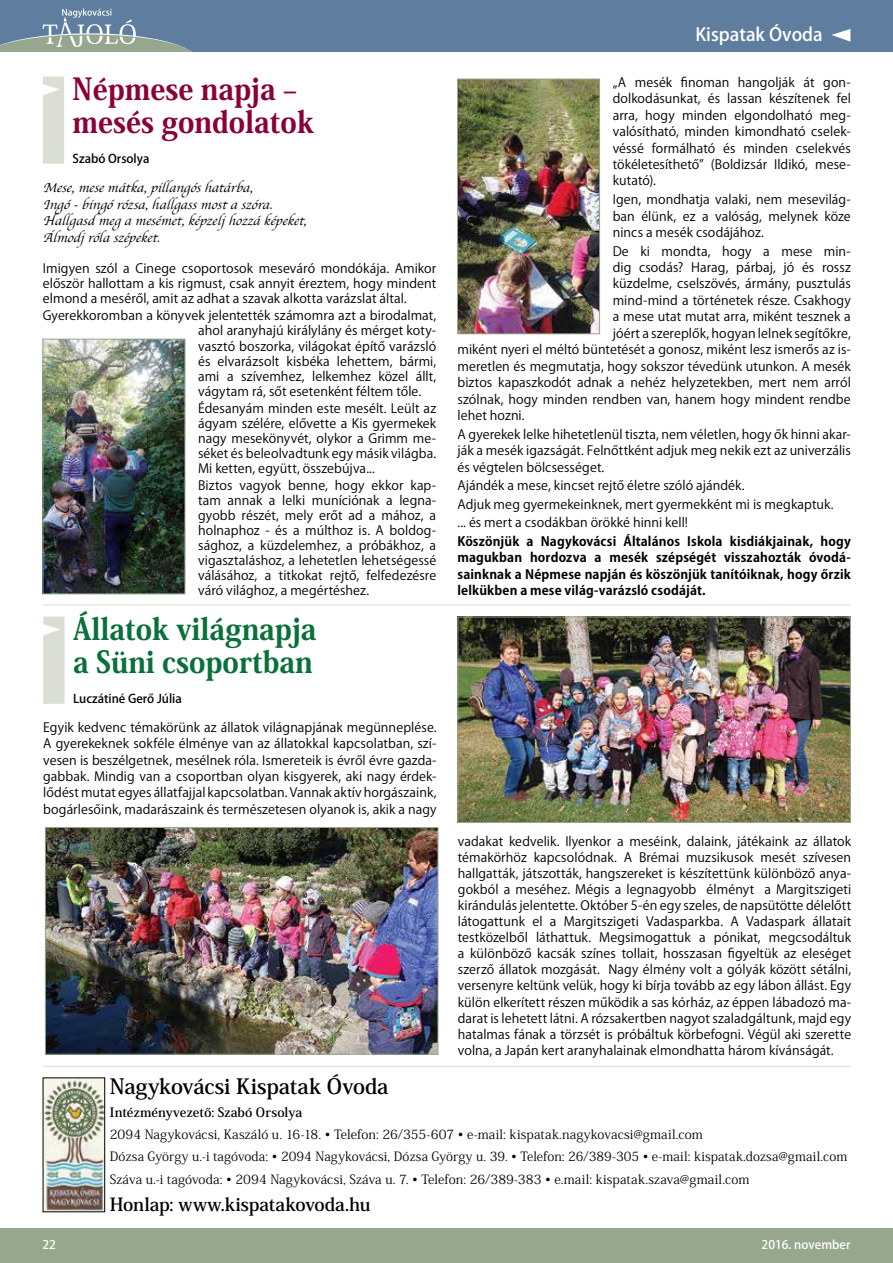
<style>
.page{position:relative;width:893px;height:1263px;background:#fff}
.page>*{position:absolute;margin:0;border:0;box-sizing:border-box;transform-origin:0 0}
.t1{font:800 30px/33px "Koz Min Pr 6 N";color:#0a7039;scale:.93 1}
.t2{font:800 30px/33px "Koz Min Pr 6 N";color:#8b0039;scale:.93 1}
.t3{font:700 21px "Koz Min Pr 6 N";letter-spacing:-.005em;color:#000}
.t4{font:700 18px "Koz Min Pr 6 N";letter-spacing:-.005em;color:#000}
.t5{font:500 18px "Koz Go Pr 6 N";color:#fff}
.t6{font:italic 13.5px/16.5px "Apple Chancery";letter-spacing:.015em;color:#000}
.t7{font:12.75px/15px "Koz Go Pr 6 N";letter-spacing:.005em;color:#000;text-align:justify}
.t8{font:12.75px/22.4px "Koz Min Pr 6 N";letter-spacing:.01em;color:#000}
.t9{font:700 12.75px/16.5px "Koz Go Pr 6 N";letter-spacing:.015em;color:#000;text-align:justify}
.t10{font:700 12.75px "Koz Min Pr 6 N";letter-spacing:.01em;color:#000}
.t11{font:500 12px "Koz Go Pr 6 N";color:#000}
.t12{font:500 12px "Koz Go Pr 6 N";color:#fff}
</style>
<div class="page">
<div style="left:0;top:1229px;width:893px;height:34px;background:#96a78e"></div>
<div style="left:0;top:0;width:893px;height:51px;background:#5f7d9f"></div>
<svg style="left:831px;top:29px;width:19px;height:13px"></svg>
<svg style="left:0;top:9px;width:191px;height:42px"></svg>
<div style="left:43px;top:77px;width:21px;height:87px;background:#dbded5"></div>
<img style="left:45px;top:1080px;width:58px;height:130px">
<div style="left:43px;top:1078px;width:62px;height:134px;border:1px solid #000"></div>
<img style="left:45px;top:341px;width:138px;height:251px">
<div style="left:43px;top:339px;width:142px;height:255px;border:1px solid #96a78e"></div>
<img style="left:459px;top:81px;width:139px;height:251px">
<div style="left:457px;top:79px;width:143px;height:255px;border:1px solid #96a78e"></div>
<svg style="left:43px;top:617px;width:22px;height:87px"></svg>
<img style="left:459px;top:619px;width:390px;height:202px">
<div style="left:457px;top:617px;width:394px;height:206px;border:1px solid #96a78e"></div>
<img style="left:47px;top:829px;width:389px;height:223px">
<div style="left:45px;top:827px;width:393px;height:227px;border:1px solid #96a78e"></div>
<hr style="left:43px;top:604px;width:808px;height:1px;background:#96a78e">
<hr style="left:43px;top:1066px;width:808px;height:1px;background:#96a78e">
<h1 class="t2" style="left:73px;top:73px;width:261px">Népmese napja – mesés gondolatok</h1>
<p class="t11" style="left:73px;top:152px;width:78px">Szabó Orsolya</p>
<p class="t6" style="left:43px;top:180px;width:269px">Mese,mesemátka,p illang óshatárba,<br>Ing ó-bing órózsa,hallg assmostaszóra.<br>Hallg asd meg amesémet,képzelj hozzá kép eket, Álmodj rólaszép eket.</p>
<p class="t7" style="left:43px;top:261px;width:395px">Imigyen szól a Cinege csoportosok meseváró mondókája. Amikor először hallottam a kis rigmust, csak annyit éreztem, hogy mindent elmond a meséről, amit az adhat a szavak alkotta varázslat által.</p>
<p class="t7" style="left:198px;top:308px;width:240px;text-indent:-155px">Gyerekkoromban a könyvek jelentették számomra azt a birodalmat, ahol aranyhajú királylány és mérget koty&shy;vasztó boszorka, világokat építő varázsló és elvarázsolt kisbéka lehettem, bármi, ami a szívemhez, lelkemhez közel állt, vágytam rá, sőt esetenként féltem tőle.</p>
<p class="t7" style="left:198px;top:401px;width:240px">Édesanyám minden este mesélt. Leült az ágyam szélére, elővette a Kis gyermekek nagy mesekönyvét, olykor a Grimm me&shy;séket és beleolvadtunk egy másik világba.<br>Mi ketten, együtt, összebújva...</p>
<p class="t7" style="left:198px;top:478px;width:240px">Biztos vagyok benne, hogy ekkor kap&shy;tam annak a lelki muníciónak a legna&shy;gyobb részét, mely erőt ad a mához, a holnaphoz - és a múlthoz is. A boldog&shy;sághoz, a küzdelemhez, a próbákhoz, a vigasztaláshoz, a lehetetlen lehetségessé válásához, a titkokat rejtő, felfedezésre váró világhoz, a megértéshez.</p>
<h1 class="t1" style="left:73px;top:613px;width:263px">Állatok világnapja a Süni csoportban</h1>
<p class="t11" style="left:73px;top:692px;width:110px">Luczátiné Gerő Júlia</p>
<p class="t7" style="left:43px;top:719px;width:395px;line-height:16.4px">Egyik kedvenc témakörünk az állatok világnapjának megünneplése.<br>A gyerekeknek sokféle élménye van az állatokkal kapcsolatban, szí&shy;vesen is beszélgetnek, mesélnek róla. Ismereteik is évről évre gazda&shy;gabbak. Mindig van a csoportban olyan kisgyerek, aki nagy érdek&shy;lődést mutat egyes állatfajjal kapcsolatban. Vannak aktív horgászaink, bogárlesőink, madarászaink és természetesen olyanok is, akik a nagy</p>
<h3 class="t5" style="left:695px;top:25px;width:129px">Kispatak Óvoda</h3>
<p class="t7" style="left:613px;top:74px;width:240px;line-height:16.5px">„A mesék finoman hangolják át gon&shy;dolkodásunkat, és lassan készítenek fel arra, hogy minden elgondolható meg&shy;valósítható, minden kimondható cselek&shy;véssé formálható és minden cselekvés tökéletesíthető” (Boldizsár Ildikó, mese&shy;kutató).</p>
<p class="t7" style="left:613px;top:191px;width:240px;line-height:16.5px">Igen, mondhatja valaki, nem mesevilág&shy;ban élünk, ez a valóság, melynek köze nincs a mesék csodájához.</p>
<p class="t7" style="left:613px;top:244px;width:240px">De ki mondta, hogy a mese min-</p>
<p class="t7" style="left:613px;top:260px;width:240px">dig csodás? Harag, párbaj, jó és rossz</p>
<p class="t7" style="left:613px;top:277px;width:240px">küzdelme, cselszövés, ármány, pusztulás</p>
<p class="t7" style="left:613px;top:293px;width:240px">mind-mind a történetek része. Csakhogy</p>
<p class="t7" style="left:613px;top:309px;width:240px">a mese utat mutat arra, miként tesznek a</p>
<p class="t7" style="left:613px;top:326px;width:240px">jóért a szereplők, hogyan lelnek segítőkre,</p>
<p class="t7" style="left:457px;top:342px;width:395px">miként nyeri el méltó büntetését a gonosz, miként lesz ismerős az is-</p>
<p class="t7" style="left:457px;top:359px;width:395px">meretlen és megmutatja, hogy sokszor tévedünk utunkon. A mesék</p>
<p class="t7" style="left:457px;top:375px;width:395px">biztos kapaszkodót adnak a nehéz helyzetekben, mert nem arról</p>
<p class="t7" style="left:457px;top:392px;width:395px">szólnak, hogy minden rendben van, hanem hogy mindent rendbe</p>
<p class="t7" style="left:457px;top:408px;width:69px">lehet hozni.</p>
<p class="t7" style="left:457px;top:426px;width:395px;line-height:16.5px">A gyerekek lelke hihetetlenül tiszta, nem véletlen, hogy ők hinni akar&shy;ják a mesék igazságát. Felnőttként adjuk meg nekik ezt az univerzális és végtelen bölcsességet.</p>
<p class="t7" style="left:457px;top:476px;width:378px;line-height:18.6px;text-align:left">Ajándék a mese, kincset rejtő életre szóló ajándék.<br>Adjuk meg gyermekeinknek, mert gyermekként mi is megkaptuk. ... és mert a csodákban örökké hinni kell!</p>
<p class="t9" style="left:457px;top:533px;width:395px">Köszönjük a Nagykovácsi Általános Iskola kisdiákjainak, hogy magukban hordozva a mesék szépségét visszahozták óvodá&shy;sainknak a Népmese napján és köszönjük tanítóiknak, hogy őrzik lelkükben a mese világ-varázsló csodáját.</p>
<p class="t7" style="left:458px;top:833px;width:395px;line-height:16px">vadakat kedvelik. Ilyenkor a meséink, dalaink, játékaink az állatok témakörhöz kapcsolódnak. A Brémai muzsikusok mesét szívesen hallgatták, játszották, hangszereket is készítettünk különböző anya&shy;gokból a meséhez. Mégis a legnagyobb élményt a Margitszigeti kirándulás jelentette. Október 5-én egy szeles, de napsütötte délelőtt látogattunk el a Margitszigeti Vadasparkba. A Vadaspark állatait testközelből láthattuk. Megsimogattuk a pónikat, megcsodáltuk a különböző kacsák színes tollait, hosszasan figyeltük az eleséget szerző állatok mozgását. Nagy élmény volt a gólyák között sétálni, versenyre keltünk velük, hogy ki bírja tovább az egy lábon állást. Egy külön elkerített részen működik a sas kórház, az éppen lábadozó ma&shy;darat is lehetett látni. A rózsakertben nagyot szaladgáltunk, majd egy hatalmas fának a törzsét is próbáltuk körbefogni. Végül aki szerette volna, a Japán kert aranyhalainak elmondhatta három kívánságát.</p>
<h2 class="t3" style="left:110px;top:1075px;width:280px">Nagykovácsi Kispatak Óvoda</h2>
<p class="t10" style="left:110px;top:1105px;width:194px">Intézményvezető: Szabó Orsolya</p>
<p class="t8" style="left:110px;top:1123px;width:739px">2094 Nagykovácsi, Kaszáló u. 16-18. • Telefon: 26/355-607 • e-mail: kispatak.nagykovacsi@gmail.com<br>Dózsa György u.-i tagóvoda: • 2094 Nagykovácsi, Dózsa György u. 39. • Telefon: 26/389-305 • e-mail: kispatak.dozsa@gmail.com<br>Száva u.-i tagóvoda: • 2094 Nagykovácsi, Száva u. 7. • Telefon: 26/389-383 • e.mail: kispatak.szava@gmail.com</p>
<h3 class="t4" style="left:110px;top:1194px;width:262px">Honlap: www.kispatakovoda.hu</h3>
<p class="t12" style="left:775px;top:1236px;width:77px">2015. március7</p>
<p class="t12" style="left:43px;top:1236px;width:15px">10</p>
<p class="t12" style="left:762px;top:1238px;width:90px">2016. november</p>
</div>
